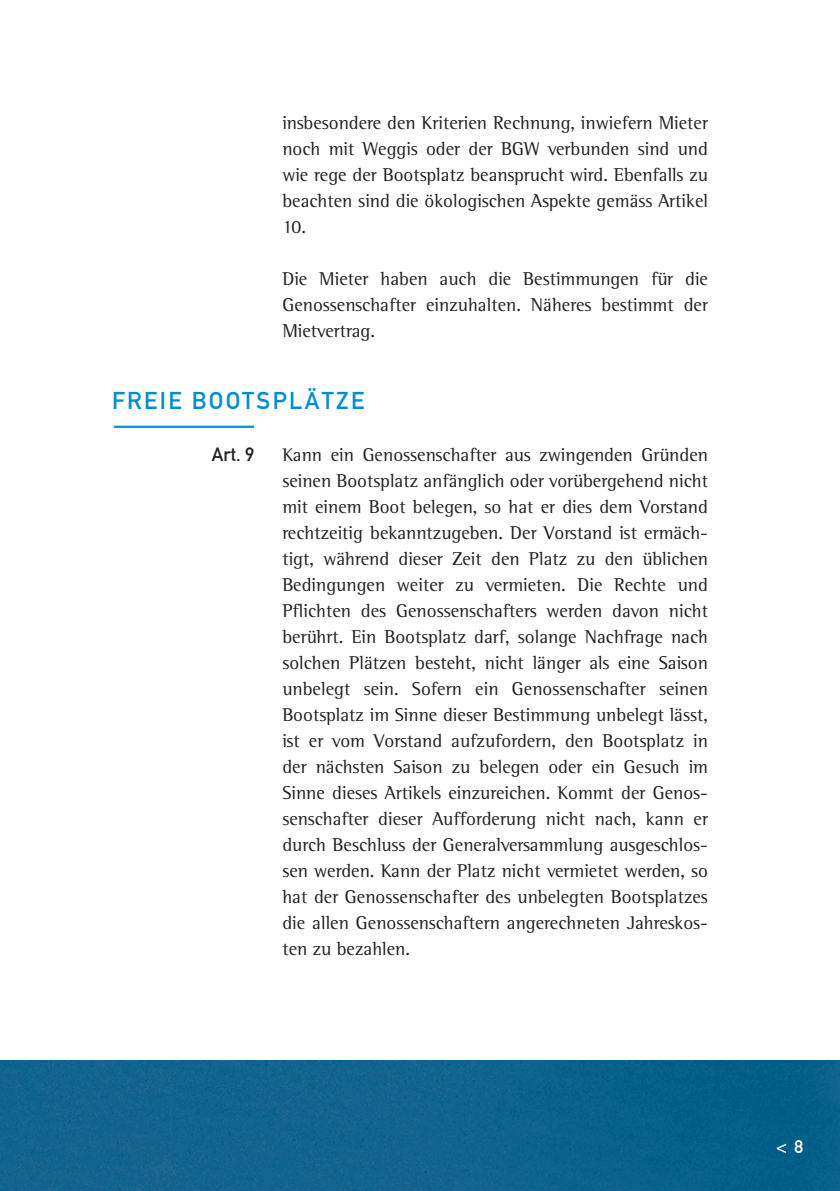
<style>
.page{position:relative;width:840px;height:1191px;background:#fff}
.page>*{position:absolute;margin:0;border:0;box-sizing:border-box;transform-origin:0 0}
.t1{font:24px "DIN Mittelschrift";letter-spacing:.095em;color:#008cd2}
.t2{font:19px/26px "AT Rotis Semi Serif";color:#231f20;text-align:justify}
.t3{font:19px "DIN Mittelschrift";color:#231f20}
.t4{font:18px "DIN Mittelschrift";color:#fff}
</style>
<div class="page">
<hr style="left:114px;top:426px;width:140px;height:2px;background:#008cd2">
<img style="left:0;top:1060px;width:839px;height:131px">
<p class="t2" style="left:282px;top:111px;width:427px">insbesondere den Kriterien Rechnung, inwiefern Mieter noch mit Weggis oder der BGW verbunden sind und wie rege der Bootsplatz beansprucht wird. Ebenfalls zu beachten sind die ökologischen Aspekte gemäss Artikel 10.</p>
<p class="t2" style="left:282px;top:267px;width:427px">Die Mieter haben auch die Bestimmungen für die Genossenschafter einzuhalten. Näheres bestimmt der Mietvertrag.</p>
<p class="t1" style="left:112px;top:391px;width:253px">FREIE BOOTSPLÄTZE</p>
<p class="t3" style="left:212px;top:447px;width:44px">Art. 9</p>
<p class="t2" style="left:282px;top:443px;width:427px">Kann ein Genossenschafter aus zwingenden Gründen seinen Bootsplatz anfänglich oder vorübergehend nicht mit einem Boot belegen, so hat er dies dem Vorstand rechtzeitig bekanntzugeben. Der Vorstand ist ermäch&shy;tigt, während dieser Zeit den Platz zu den üblichen Bedingungen weiter zu vermieten. Die Rechte und Pflichten des Genossenschafters werden davon nicht berührt. Ein Bootsplatz darf, solange Nachfrage nach solchen Plätzen besteht, nicht länger als eine Saison unbelegt sein. Sofern ein Genossenschafter seinen Bootsplatz im Sinne dieser Bestimmung unbelegt lässt, ist er vom Vorstand aufzufordern, den Bootsplatz in der nächsten Saison zu belegen oder ein Gesuch im Sinne dieses Artikels einzureichen. Kommt der Genos&shy;senschafter dieser Aufforderung nicht nach, kann er durch Beschluss der Generalversammlung ausgeschlos&shy;sen werden. Kann der Platz nicht vermietet werden, so hat der Genossenschafter des unbelegten Bootsplatzes die allen Genossenschaftern angerechneten Jahreskos - ten zu bezahlen.</p>
<p class="t4" style="left:775px;top:1140px;width:28px">&lt; 8</p>
</div>
